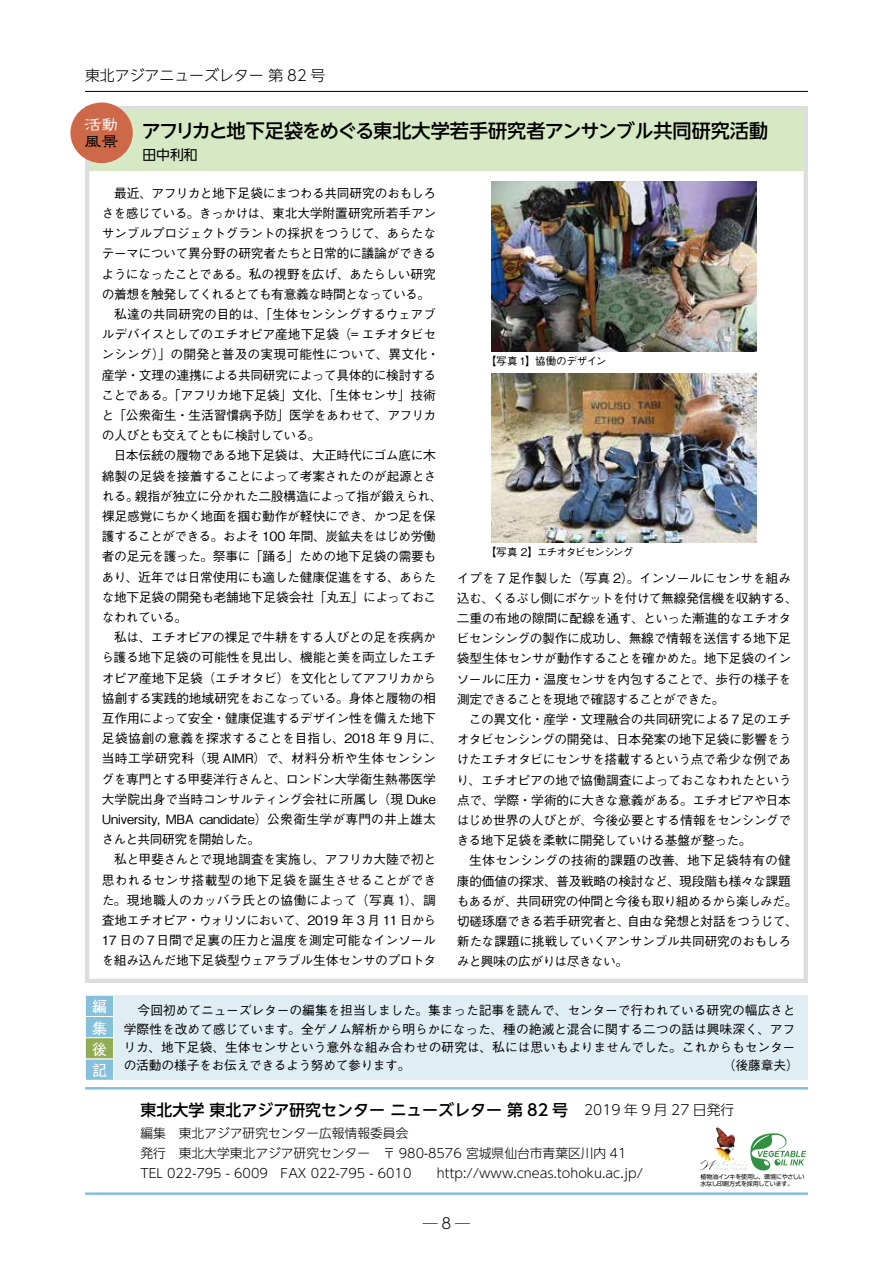
<style>
.page{position:relative;width:893px;height:1263px;background:#fff}
.page>*{position:absolute;margin:0;border:0;box-sizing:border-box;transform-origin:0 0}
.t1{font:500 19.2px "UD Shin Go NT Pro";letter-spacing:-.01em;color:#000}
.t2{font:16.95px "Likurei Std";color:#fff}
.t3{font:16.95px "Likurei Std";color:#000}
.t4{font:500 15.9px "UD Shin Go NT Pro";color:#000}
.t5{font:15px/21.3px "Kumoya Std";color:#fff;text-align:justify}
.t6{font:300 14.85px "UD Shin Go NT Pro";color:#000}
.t7{font:13.8px "UD Shin Go NT Pro";color:#000}
.t8{font:500 12.75px/20.2px "Gothic BBB Pro";letter-spacing:-.025em;color:#000;text-align:justify}
.t9{font:300 12.75px/20.2px "UD Shin Go NT Pro";color:#000}
.t10{font:500 12.75px "Gothic BBB Pro";letter-spacing:-.05em;color:#000}
.t11{font:500 12.75px "Gothic BBB Pro";letter-spacing:.005em;color:#000}
.t12{font:500 12.75px "Gothic BBB Pro";letter-spacing:-.045em;color:#000}
.t13{font:500 12.75px "Gothic BBB Pro";color:#000}
.t14{font:500 12.75px "Gothic BBB Pro";letter-spacing:.035em;color:#000}
.t15{font:500 10.65px "Gothic BBB Pro";letter-spacing:-.085em;color:#000}
.t16{font:500 10.65px "Gothic BBB Pro";letter-spacing:-.025em;color:#000}
.t17{font:6px/7.5px "Shin Go Pro";letter-spacing:-.03em;color:#000}
.s1{font-weight:300;font-size:13.8px}
</style>
<div class="page">
<hr style="left:85px;top:91px;width:723px;height:1px;background:#000">
<div style="left:87px;top:111px;width:719px;height:60px;background:#d6e9c4"></div>
<div style="left:86px;top:995px;width:722px;height:85px;background:#dfedf5"></div>
<hr style="left:85px;top:1087px;width:723px;height:2px;background:#85c1db">
<hr style="left:85px;top:1192px;width:723px;height:3px;background:#85c1db">
<div style="left:85px;top:106px;width:723px;height:877px;border:4px solid #dcdddd"></div>
<div style="left:70px;top:102px;width:63px;height:61px;background:#cd6849;border-radius:50%"></div>
<img style="left:714px;top:1127px;width:12px;height:34px">
<svg style="left:750px;top:1133px;width:56px;height:37px"></svg>
<div style="left:85px;top:995px;width:29px;height:22px;background:#85c1db;border:1px solid #fff"></div>
<div style="left:85px;top:1016px;width:29px;height:22px;background:#85c1db;border:1px solid #fff"></div>
<div style="left:85px;top:1037px;width:29px;height:22px;background:#91ac52;border:1px solid #fff"></div>
<div style="left:85px;top:1059px;width:29px;height:21px;background:#85c1db;border:1px solid #fff"></div>
<img style="left:491px;top:182px;width:266px;height:169px">
<img style="left:491px;top:373px;width:266px;height:170px">
<p class="t6" style="left:85px;top:63px;width:242px">東北アジアニューズレター 第 82 号</p>
<h2 class="t2" style="left:85px;top:113px;width:36px">活動</h2>
<h2 class="t3" style="left:85px;top:130px;width:36px">風景</h2>
<h1 class="t1" style="left:142px;top:115px;width:628px">アフリカと地下足袋をめぐる東北大学若手研究者アンサンブル共同研究活動</h1>
<p class="t7" style="left:142px;top:144px;width:57px">田中利和</p>
<p class="t8" style="left:114px;top:181px;width:324px">最近、アフリカと地下足袋にまつわる共同研究のおもしろ</p>
<p class="t8" style="left:102px;top:202px;width:336px">さを感じている。きっかけは、東北大学附置研究所若手アン</p>
<p class="t8" style="left:102px;top:222px;width:336px">サンブルプロジェクトグラントの採択をつうじて、あらたな</p>
<p class="t8" style="left:102px;top:242px;width:336px">テーマについて異分野の研究者たちと日常的に議論ができる</p>
<p class="t8" style="left:102px;top:262px;width:336px">ようになったことである。私の視野を広げ、あたらしい研究</p>
<p class="t10" style="left:102px;top:284px;width:330px">の着想を触発してくれるとても有意義な時間となっている。</p>
<p class="t8" style="left:114px;top:303px;width:323px">私達の共同研究の目的は、「生体センシングするウェアブ</p>
<p class="t8" style="left:102px;top:323px;width:336px">ルデバイスとしてのエチオピア産地下足袋（= エチオタビセ</p>
<p class="t11" style="left:102px;top:344px;width:339px">ンシング）」の開発と普及の実現可能性について、異文化・</p>
<p class="t8" style="left:102px;top:363px;width:336px">産学・文理の連携による共同研究によって具体的に検討する</p>
<p class="t8" style="left:102px;top:383px;width:336px">ことである。「アフリカ地下足袋」文化、「生体センサ」技術</p>
<p class="t8" style="left:101px;top:404px;width:336px">と「公衆衛生・生活習慣病予防」医学をあわせて、アフリカ</p>
<p class="t10" style="left:102px;top:425px;width:220px">の人びとも交えてともに検討している。</p>
<p class="t8" style="left:114px;top:444px;width:324px">日本伝統の履物である地下足袋は、大正時代にゴム底に木</p>
<p class="t8" style="left:102px;top:464px;width:336px">綿製の足袋を接着することによって考案されたのが起源とさ</p>
<p class="t8" style="left:102px;top:484px;width:343px">れる。親指が独立に分かれた二股構造によって指が鍛えられ、</p>
<p class="t8" style="left:102px;top:504px;width:335px">裸足感覚にちかく地面を掴む動作が軽快にでき、かつ足を保</p>
<p class="t12" style="left:102px;top:526px;width:336px">護することができる。およそ 100 年間、炭鉱夫をはじめ労働</p>
<p class="t8" style="left:102px;top:545px;width:336px">者の足元を護った。祭事に「踊る」ための地下足袋の需要も</p>
<p class="t8" style="left:102px;top:565px;width:336px">あり、近年では日常使用にも適した健康促進をする、あらた</p>
<p class="t8" style="left:102px;top:585px;width:336px">な地下足袋の開発も老舗地下足袋会社「丸五」によっておこ</p>
<p class="t8" style="left:102px;top:605px;width:87px">なわれている。</p>
<p class="t8" style="left:114px;top:626px;width:323px">私は、エチオピアの裸足で牛耕をする人びとの足を疾病か</p>
<p class="t8" style="left:101px;top:646px;width:336px">ら護る地下足袋の可能性を見出し、機能と美を両立したエチ</p>
<p class="t8" style="left:102px;top:666px;width:336px">オピア産地下足袋（エチオタビ）を文化としてアフリカから</p>
<p class="t8" style="left:102px;top:686px;width:336px">協創する実践的地域研究をおこなっている。身体と履物の相</p>
<p class="t8" style="left:102px;top:706px;width:336px">互作用によって安全・健康促進するデザイン性を備えた地下</p>
<p class="t13" style="left:102px;top:728px;width:342px">足袋協創の意義を探求することを目指し、2018 年 9 月に、</p>
<p class="t14" style="left:102px;top:748px;width:336px">当時工学研究科（現 AIMR）で、材料分析や生体センシン</p>
<p class="t8" style="left:102px;top:767px;width:336px">グを専門とする甲斐洋行さんと、ロンドン大学衛生熱帯医学</p>
<p class="t8" style="left:102px;top:787px;width:336px">大学院出身で当時コンサルティング会社に所属し（現 Duke</p>
<p class="t8" style="left:102px;top:807px;width:336px">University, MBA candidate）公衆衛生学が専門の井上雄太</p>
<p class="t10" style="left:101px;top:829px;width:160px">さんと共同研究を開始した。</p>
<p class="t8" style="left:114px;top:848px;width:324px">私と甲斐さんとで現地調査を実施し、アフリカ大陸で初と</p>
<p class="t11" style="left:102px;top:869px;width:336px">思われるセンサ搭載型の地下足袋を誕生させることができ</p>
<p class="t11" style="left:102px;top:890px;width:336px">た。現地職人のカッバラ氏との協働によって（写真 1）、調</p>
<p class="t10" style="left:102px;top:910px;width:336px">査地エチオピア・ウォリソにおいて、2019 年 3 月 11 日から</p>
<p class="t8" style="left:102px;top:929px;width:336px">17 日の７日間で足裏の圧力と温度を測定可能なインソール</p>
<p class="t8" style="left:102px;top:949px;width:336px">を組み込んだ地下足袋型ウェアラブル生体センサのプロトタ</p>
<p class="t16" style="left:486px;top:352px;width:122px">【写真 1】協働のデザイン</p>
<p class="t15" style="left:486px;top:544px;width:149px">【写真 2】エチオタビセンシング</p>
<p class="t8" style="left:457px;top:566px;width:343px;text-align:left">イプを 7 足作製した（写真 2）。インソールにセンサを組み込む、くるぶし側にポケットを付けて無線発信機を収納する、二重の布地の隙間に配線を通す、といった漸進的なエチオタビセンシングの製作に成功し、無線で情報を送信する地下足袋型生体センサが動作することを確かめた。地下足袋のインソールに圧力・温度センサを内包することで、歩行の様子を測定できることを現地で確認することができた。</p>
<p class="t8" style="left:456px;top:707px;width:336px;text-indent:12px">この異文化・産学・文理融合の共同研究による７足のエチオタビセンシングの開発は、日本発案の地下足袋に影響をうけたエチオタビにセンサを搭載するという点で希少な例であり、エチオピアの地で協働調査によっておこなわれたという点で、学際・学術的に大きな意義がある。エチオピアや日本はじめ世界の人びとが、今後必要とする情報をセンシングできる地下足袋を柔軟に開発していける基盤が整った。</p>
<p class="t8" style="left:457px;top:849px;width:343px;text-align:left;text-indent:13px">生体センシングの技術的課題の改善、地下足袋特有の健康的価値の探求、普及戦略の検討など、現段階も様々な課題もあるが、共同研究の仲間と今後も取り組めるから楽しみだ。切磋琢磨できる若手研究者と、自由な発想と対話をつうじて、新たな課題に挑戦していくアンサンブル共同研究のおもしろみと興味の広がりは尽きない。</p>
<p class="t5" style="left:92px;top:995px;width:16px">編集後記</p>
<p class="t8" style="left:123px;top:1000px;width:673px;line-height:18.1px;text-indent:14px">今回初めてニューズレターの編集を担当しました。集まった記事を読んで、センターで行われている研究の幅広さと学際性を改めて感じています。全ゲノム解析から明らかになった、種の絶滅と混合に関する二つの話は興味深く、アフリカ、地下足袋、生体センサという意外な組み合わせの研究は、私には思いもよりませんでした。これからもセンターの活動の様子をお伝えできるよう努めて参ります。</p>
<p class="t8" style="left:723px;top:1053px;width:77px">（後藤章夫）</p>
<p class="t4" style="left:141px;top:1097px;width:595px">東北大学 東北アジア研究センター ニューズレター 第 82 号　<span class="s1">2019 年 9 月 27 日発行</span></p>
<p class="t9" style="left:141px;top:1122px;width:504px">編集　東北アジア研究センター広報情報委員会<br>発行　東北大学東北アジア研究センター　〒 980-8576 宮城県仙台市青葉区川内 41<br>TEL 022-795 - 6009　FAX 022-795 - 6010　　http://www.cneas.tohoku.ac.jp/</p>
<p class="t17" style="left:700px;top:1172px;width:105px">植物油インキを使用し、環境にやさしい水なし印刷方式を採用しています。</p>
<p class="t6" style="left:423px;top:1212px;width:49px">─8─</p>
</div>
